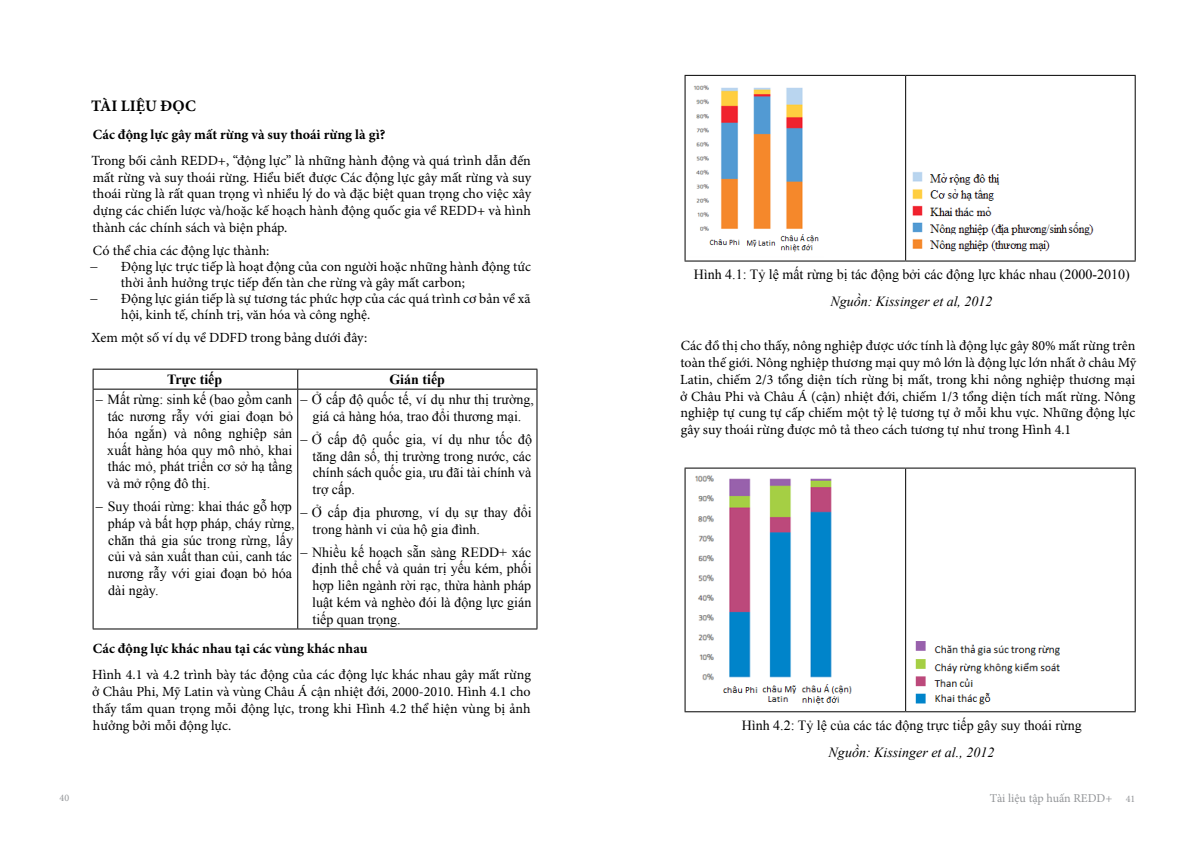
<style>
.page{position:relative;width:1191px;height:842px;background:#fff}
.page>*{position:absolute;margin:0;border:0;box-sizing:border-box;transform-origin:0 0}
.t1{font:700 16px "Minion Pro";color:#000}
.t2{font:14px/16.8px "Minion Pro";color:#000;text-align:justify}
.t3{font:14px/16.8px "Times New Roman";color:#000;text-align:justify}
.t4{font:700 14px "Minion Pro";color:#000}
.t5{font:italic 14px "Times New Roman";color:#000}
.t6{font:700 14px "Times New Roman";color:#000}
.t7{font:12px "Minion Pro";color:#939598}
.t8{font:10px "Minion Pro";color:#939598}
.s1{font-size:10px}
</style>
<div class="page">
<hr style="left:93px;top:369px;width:205px;height:1px;background:#000">
<hr style="left:298px;top:369px;width:239px;height:1px;background:#000">
<hr style="left:93px;top:389px;width:205px;height:1px;background:#000">
<hr style="left:298px;top:389px;width:239px;height:1px;background:#000">
<hr style="left:93px;top:629px;width:205px;height:1px;background:#000">
<hr style="left:298px;top:629px;width:239px;height:1px;background:#000">
<svg style="left:93px;top:369px;width:1px;height:20px"></svg>
<hr style="left:93px;top:389px;width:1px;height:240px;background:#000">
<svg style="left:297px;top:369px;width:1px;height:20px"></svg>
<svg style="left:536px;top:369px;width:1px;height:20px"></svg>
<hr style="left:297px;top:389px;width:1px;height:240px;background:#000">
<hr style="left:536px;top:389px;width:1px;height:240px;background:#000">
<hr style="left:684px;top:75px;width:221px;height:1px;background:#000">
<hr style="left:684px;top:76px;width:1px;height:185px;background:#000">
<hr style="left:905px;top:75px;width:230px;height:1px;background:#000">
<hr style="left:905px;top:76px;width:1px;height:185px;background:#000">
<hr style="left:1134px;top:76px;width:1px;height:185px;background:#000">
<hr style="left:684px;top:261px;width:221px;height:1px;background:#000">
<hr style="left:905px;top:261px;width:230px;height:1px;background:#000">
<img style="left:693px;top:85px;width:126px;height:167px">
<img style="left:912px;top:172px;width:182px;height:80px">
<hr style="left:684px;top:468px;width:221px;height:1px;background:#000">
<hr style="left:684px;top:469px;width:1px;height:242px;background:#000">
<hr style="left:905px;top:468px;width:230px;height:1px;background:#000">
<hr style="left:905px;top:469px;width:1px;height:242px;background:#000">
<hr style="left:1134px;top:469px;width:1px;height:242px;background:#000">
<hr style="left:684px;top:711px;width:221px;height:1px;background:#000">
<hr style="left:905px;top:711px;width:230px;height:1px;background:#000">
<img style="left:695px;top:475px;width:157px;height:230px">
<img style="left:915px;top:641px;width:145px;height:64px">
<p class="t1" style="left:91px;top:94px;width:106px">TÀI LIỆU ĐỌC</p>
<p class="t4" style="left:93px;top:125px;width:294px">Các động lực gây mất rừng và suy thoái rừng là gì?</p>
<p class="t2" style="left:92px;top:152px;width:441px">Trong bối cảnh REDD+, “động lực” là những hành động và quá trình dẫn đến mất rừng và suy thoái rừng. Hiểu biết được Các động lực gây mất rừng và suy thoái rừng là rất quan trọng vì nhiều lý do và đặc biệt quan trọng cho việc xây dựng các chiến lược và/hoặc kế hoạch hành động quốc gia về REDD+ và hình thành các chính sách và biện pháp.</p>
<p class="t2" style="left:93px;top:242px;width:178px">Có thể chia các động lực thành:</p>
<p class="t2" style="left:121px;top:258px;width:412px;line-height:16.1px">Động lực trực tiếp là hoạt động của con người hoặc những hành động tức thời ảnh hưởng trực tiếp đến tàn che rừng và gây mất carbon;</p>
<p class="t2" style="left:121px;top:291px;width:411px;line-height:16.1px">Động lực gián tiếp là sự tương tác phức hợp của các quá trình cơ bản về xã hội, kinh tế, chính trị, văn hóa và công nghệ.</p>
<p class="t2" style="left:91px;top:329px;width:277px">Xem một số ví dụ về DDFD trong bảng dưới đây:</p>
<p class="t6" style="left:167px;top:369px;width:57px">Trực tiếp</p>
<p class="t6" style="left:389px;top:369px;width:57px">Gián tiếp</p>
<p class="t3" style="left:107px;top:391px;width:188px;text-indent:-11px">− Mất rừng: sinh kế (bao gồm canh tác nương rẫy với giai đoạn bỏ hóa ngắn) và nông nghiệp sản xuất hàng hóa quy mô nhỏ, khai thác mỏ, phát triển cơ sở hạ tầng và mở rộng đô thị.</p>
<p class="t3" style="left:108px;top:497px;width:188px;text-align:left;text-indent:-12px">− Suy thoái rừng: khai thác gỗ hợp pháp và bất hợp pháp, cháy rừng, chăn thả gia súc trong rừng, lấy củi và sản xuất than củi, canh tác nương rẫy với giai đoạn bỏ hóa dài ngày.</p>
<p class="t3" style="left:300px;top:391px;width:235px;text-align:center">− Ở cấp độ quốc tế, ví dụ như thị trường, giá cả hàng hóa, trao đổi thương mại.</p>
<p class="t3" style="left:312px;top:430px;width:221px;text-indent:-12px">− Ở cấp độ quốc gia, ví dụ như tốc độ tăng dân số, thị trường trong nước, các chính sách quốc gia, ưu đãi tài chính và trợ cấp.</p>
<p class="t3" style="left:312px;top:503px;width:221px;text-indent:-12px">− Ở cấp địa phương, ví dụ sự thay đổi trong hành vi của hộ gia đình.</p>
<p class="t3" style="left:312px;top:543px;width:221px;text-indent:-12px">− Nhiều kế hoạch sẵn sàng REDD+ xác định thể chế và quản trị yếu kém, phối hợp liên ngành rời rạc, thừa hành pháp luật kém và nghèo đói là động lực gián tiếp quan trọng.</p>
<p class="t4" style="left:93px;top:639px;width:276px">Các động lực khác nhau tại các vùng khác nhau</p>
<p class="t2" style="left:92px;top:666px;width:440px">Hình 4.1 và 4.2 trình bày tác động của các động lực khác nhau gây mất rừng ở Châu Phi, Mỹ Latin và vùng Châu Á cận nhiệt đới, 2000-2010. Hình 4.1 cho thấy tầm quan trọng mỗi động lực, trong khi Hình 4.2 thể hiện vùng bị ảnh hưởng bởi mỗi động lực.</p>
<p class="t3" style="left:693px;top:266px;width:438px">Hình 4.1: Tỷ lệ mất rừng bị tác động bởi các động lực khác nhau (2000-2010)</p>
<p class="t5" style="left:830px;top:292px;width:164px">Nguồn: Kissinger et al, 2012</p>
<p class="t2" style="left:680px;top:337px;width:458px">Các đồ thị cho thấy, nông nghiệp được ước tính là động lực gây 80% mất rừng trên toàn thế giới. Nông nghiệp thương mại quy mô lớn là động lực lớn nhất ở châu Mỹ Latin, chiếm 2/3 tổng diện tích rừng bị mất, trong khi nông nghiệp thương mại ở Châu Phi và Châu Á (cận) nhiệt đới, chiếm 1/3 tổng diện tích mất rừng. Nông nghiệp tự cung tự cấp chiếm một tỷ lệ tương tự ở mỗi khu vực. Những động lực gây suy thoái rừng được mô tả theo cách tương tự như trong Hình 4.1</p>
<p class="t3" style="left:741px;top:716px;width:341px">Hình 4.2: Tỷ lệ của các tác động trực tiếp gây suy thoái rừng</p>
<p class="t5" style="left:828px;top:743px;width:167px">Nguồn: Kissinger et al., 2012</p>
<p class="t8" style="left:60px;top:791px;width:11px">40</p>
<p class="t7" style="left:990px;top:790px;width:147px">Tài liệu tập huấn REDD+ <span class="s1">41</span></p>
</div>
